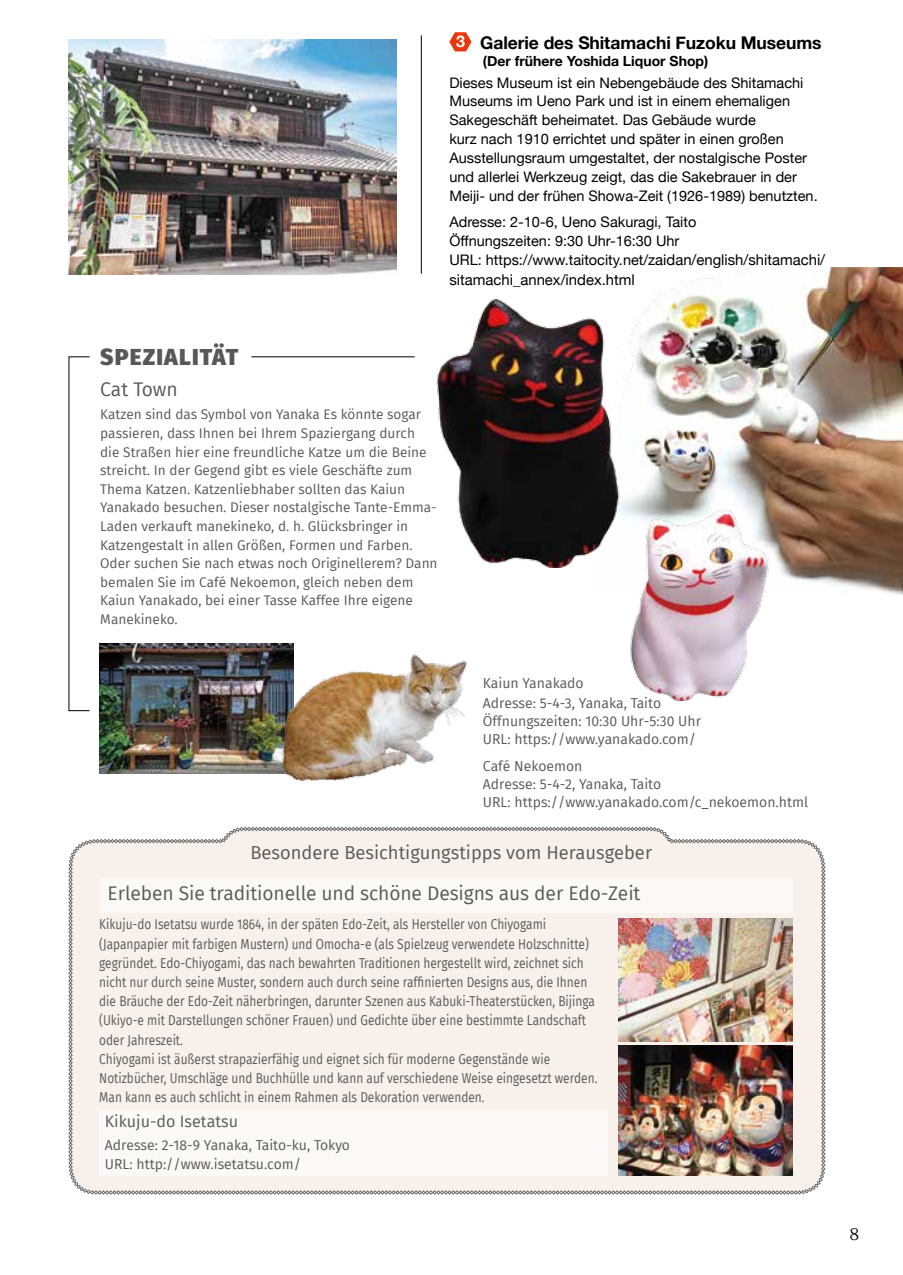
<style>
.page{position:relative;width:903px;height:1275px;background:#fff}
.page>*{position:absolute;margin:0;border:0;box-sizing:border-box;transform-origin:0 0}
.t1{font:800 22.75px "Fira Sans";letter-spacing:.05em;color:#595757}
.t2{font:19.25px "Fira Sans";letter-spacing:-.005em;color:#595757}
.t3{font:18.38px "Fira Sans";color:#595757}
.t4{font:700 17.5px "Helvetica Neue";letter-spacing:-.005em;color:#000}
.t5{font:16.1px "Fira Sans";color:#595757}
.t6{font:16.1px "Koz Min Pr 6 N";color:#000}
.t7{font:14.88px "Helvetica Neue";color:#000}
.t8{font:14.53px/18.9px "Helvetica Neue";color:#000}
.t9{font:14px/19.2px "Fira Sans";color:#595757;scale:.85 1}
.t10{font:14px/18.6px "Fira Sans";color:#595757}
.t11{font:700 14px "Helvetica Neue";color:#000}
.t12{font:13.65px/18.6px "Fira Sans";color:#595757}
.s1{font-size:16.1px;color:#fff}
.s2{font-size:14.88px}
</style>
<div class="page">
<img style="left:626px;top:268px;width:277px;height:327px">
<img style="left:436px;top:299px;width:190px;height:268px">
<img style="left:69px;top:39px;width:328px;height:235px">
<img style="left:630px;top:509px;width:141px;height:191px">
<img style="left:100px;top:643px;width:194px;height:130px">
<hr style="left:251px;top:357px;width:164px;height:1px;background:#000">
<svg style="left:449px;top:32px;width:22px;height:19px"></svg>
<hr style="left:421px;top:35px;width:1px;height:239px;background:#000">
<img style="left:280px;top:654px;width:187px;height:127px">
<svg style="left:68px;top:827px;width:757px;height:367px;background:#f3ece8"></svg>
<div style="left:99px;top:1110px;width:508px;height:66px;background:#fbf9f7"></div>
<div style="left:100px;top:878px;width:692px;height:34px;background:#fbf9f7"></div>
<img style="left:618px;top:919px;width:174px;height:122px">
<img style="left:618px;top:1046px;width:174px;height:130px">
<p class="t4" style="left:456px;top:29px;width:367px"><span class="s1">3</span> Galerie des Shitamachi Fuzoku Museums</p>
<p class="t11" style="left:483px;top:50px;width:227px">(Der frühere Yoshida Liquor Shop)</p>
<p class="t8" style="left:449px;top:74px;width:370px">Dieses Museum ist ein Nebengebäude des Shitamachi Museums im Ueno Park und ist in einem ehemaligen Sakegeschäft beheimatet. Das Gebäude wurde<br>kurz nach 1910 errichtet und später in einen großen Ausstellungsraum umgestaltet, der nostalgische Poster und allerlei Werkzeug zeigt, das die Sakebrauer in der Meiji- und der frühen Showa-Zeit (1926-1989) benutzten.</p>
<p class="t8" style="left:449px;top:213px;width:377px">Adresse: 2-10-6, Ueno Sakuragi, Taito<br>Öffnungszeiten: 9:30 Uhr-16:30 Uhr<br>URL: https://www.taitocity.net/<span class="s2">zaidan/english/shitamachi/</span></p>
<p class="t7" style="left:449px;top:269px;width:187px">sitamachi_annex/index.html</p>
<h1 class="t1" style="left:100px;top:337px;width:140px">SPEZIALITÄT</h1>
<h2 class="t2" style="left:100px;top:375px;width:79px">Cat Town</h2>
<p class="t12" style="left:100px;top:405px;width:339px">Katzen sind das Symbol von Yanaka Es könnte sogar passieren, dass Ihnen bei Ihrem Spaziergang durch die Straßen hier eine freundliche Katze um die Beine streicht. In der Gegend gibt es viele Geschäfte zum Thema Katzen. Katzenliebhaber sollten das Kaiun Yanakado besuchen. Dieser nostalgische Tante-Emma-Laden verkauft manekineko, d. h. Glücksbringer in Katzengestalt in allen Größen, Formen und Farben.<br>Oder suchen Sie nach etwas noch Originellerem? Dann bemalen Sie im Café Nekoemon, gleich neben dem Kaiun Yanakado, bei einer Tasse Kaffee Ihre eigene Manekineko.</p>
<p class="t10" style="left:483px;top:673px;width:220px">Kaiun Yanakado<br>Adresse: 5-4-3, Yanaka, Taito<br>Öffnungszeiten: 10:30 Uhr-5:30 Uhr<br>URL: https://www.yanakado.com/</p>
<p class="t10" style="left:483px;top:757px;width:327px;line-height:18px">Café Nekoemon<br>Adresse: 5-4-2, Yanaka, Taito<br>URL: https://www.yanakado.com/c_nekoemon.html</p>
<h3 class="t3" style="left:250px;top:839px;width:403px">Besondere Besichtigungstipps vom Herausgeber</h3>
<h2 class="t2" style="left:108px;top:879px;width:534px">Erleben Sie traditionelle und schöne Designs aus der Edo-Zeit</h2>
<p class="t9" style="left:99px;top:914px;width:588px">Kikuju-do Isetatsu wurde 1864, in der späten Edo-Zeit, als Hersteller von Chiyogami (Japanpapier mit farbigen Mustern) und Omocha-e (als Spielzeug verwendete Holzschnitte) gegründet. Edo-Chiyogami, das nach bewahrten Traditionen hergestellt wird, zeichnet sich nicht nur durch seine Muster, sondern auch durch seine raffinierten Designs aus, die Ihnen die Bräuche der Edo-Zeit näherbringen, darunter Szenen aus Kabuki-Theaterstücken, Bijinga (Ukiyo-e mit Darstellungen schöner Frauen) und Gedichte über eine bestimmte Landschaft oder Jahreszeit.<br>Chiyogami ist äußerst strapazierfähig und eignet sich für moderne Gegenstände wie Notizbücher, Umschläge und Buchhülle und kann auf verschiedene Weise eingesetzt werden.<br>Man kann es auch schlicht in einem Rahmen als Dekoration verwenden.</p>
<p class="t5" style="left:105px;top:1109px;width:135px">Kikuju-do Isetatsu</p>
<p class="t10" style="left:105px;top:1136px;width:247px">Adresse: 2-18-9 Yanaka, Taito-ku, Tokyo<br>URL: http://www.isetatsu.com/</p>
<p class="t6" style="left:850px;top:1225px;width:11px">8</p>
</div>
